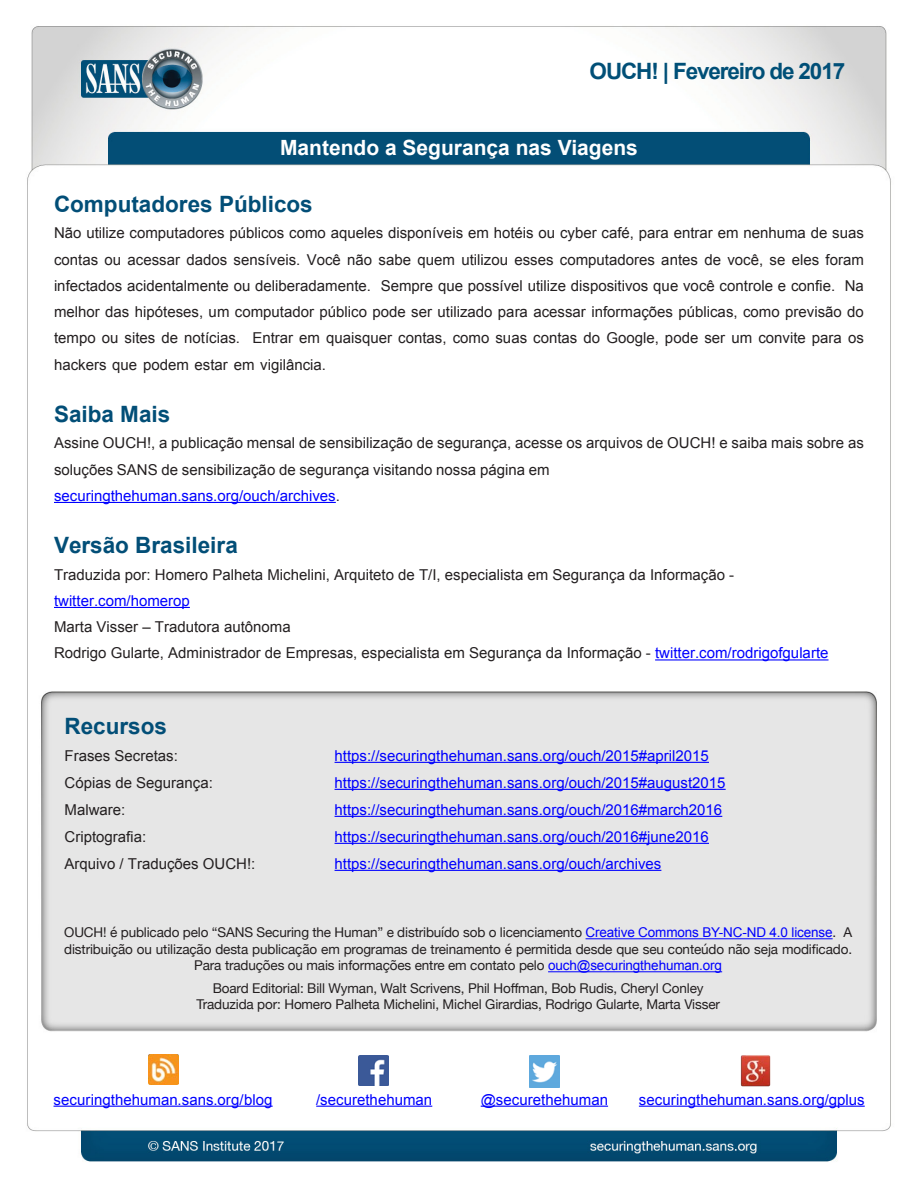
<style>
.page{position:relative;width:918px;height:1188px;background:#fff}
.page>*{position:absolute;margin:0;border:0;box-sizing:border-box;transform-origin:0 0}
.MainText{font:700 22.5px "Arial";color:#024e77}
.t1{font:700 22.5px "Arial";letter-spacing:-.05em;color:#004f77}
.t2{font:700 21px "Arial";color:#fff}
.MainText-2{font:15px/26.2px "Arial";color:#231f20}
.MainText-3{font:15px "Arial";color:#00f}
.t3{font:13.5px/16.5px "Helvetica Neue";letter-spacing:-.01em;color:#231f20;text-align:center}
.s1{color:#231f20}
.s2{color:#00f}
.s3{font-family:"Arial";color:#00f}
</style>
<div class="page">
<img style="left:27px;top:26px;width:864px;height:1136px">
<hr style="left:54px;top:502px;width:282px;height:1px;background:#00f">
<hr style="left:54px;top:607px;width:136px;height:1px;background:#00f">
<hr style="left:655px;top:659px;width:174px;height:2px;background:#00f">
<hr style="left:586px;top:938px;width:247px;height:1px;background:#00f">
<hr style="left:548px;top:971px;width:174px;height:1px;background:#00f">
<hr style="left:335px;top:762px;width:374px;height:1px;background:#00f">
<hr style="left:335px;top:789px;width:391px;height:1px;background:#00f">
<hr style="left:335px;top:816px;width:387px;height:1px;background:#00f">
<hr style="left:335px;top:843px;width:374px;height:1px;background:#00f">
<hr style="left:335px;top:870px;width:326px;height:1px;background:#00f">
<img style="left:148px;top:1054px;width:30px;height:30px">
<hr style="left:54px;top:1106px;width:219px;height:1px;background:#00f">
<img style="left:359px;top:1055px;width:30px;height:30px">
<hr style="left:316px;top:1106px;width:116px;height:1px;background:#00f">
<img style="left:530px;top:1055px;width:30px;height:32px">
<hr style="left:481px;top:1106px;width:127px;height:1px;background:#00f">
<img style="left:741px;top:1054px;width:30px;height:32px">
<hr style="left:639px;top:1106px;width:226px;height:1px;background:#00f">
<h1 class="t1" style="left:590px;top:56px;width:257px">OUCH! | Fevereiro de 2017</h1>
<h2 class="t2" style="left:280px;top:134px;width:359px">Mantendo a Segurança nas Viagens</h2>
<p class="MainText" style="left:54px;top:189px;width:260px">Computadores Públicos</p>
<p class="MainText-2" style="left:54px;top:220px;width:811px;text-align:right">Não utilize computadores públicos como aqueles disponíveis em hotéis ou cyber café, para entrar em nenhuma de suas contas ou acessar dados sensíveis. Você não sabe quem utilizou esses computadores antes de você, se eles foram<br>Na</p>
<p class="MainText-2" style="left:54px;top:273px;width:319px">infectados acidentalmente ou deliberadamente.</p>
<p class="MainText-2" style="left:54px;top:299px;width:811px">melhor das hipóteses, um computador público pode ser utilizado para acessar informações públicas, como previsão do</p>
<p class="MainText-2" style="left:252px;top:325px;width:613px">Entrar em quaisquer contas, como suas contas do Google, pode ser um convite para os</p>
<p class="MainText-2" style="left:381px;top:273px;width:456px">Sempre que possível utilize dispositivos que você controle e confie.</p>
<p class="MainText-2" style="left:54px;top:325px;width:274px">tempo ou sites de notícias.<br>hackers que podem estar em vigilância.</p>
<p class="MainText" style="left:54px;top:399px;width:118px">Saiba Mais</p>
<p class="MainText-2" style="left:54px;top:430px;width:811px">Assine OUCH a,! publicação mensal de sensibilização de segurança, acesse os arquivos de OUCH e! saiba mais sobre as soluções SANS de sensibilização de segurança visitando nossa página em</p>
<p class="MainText-3" style="left:54px;top:486px;width:288px">securingthehuman.sans.org/ouch/archives<span class="s1">.</span></p>
<p class="MainText" style="left:54px;top:530px;width:185px">Versão Brasileira</p>
<p class="MainText-2" style="left:54px;top:561px;width:682px">Traduzida por: Homero Palheta Michelini, Arquiteto de T ,I/ especialista em Segurança da Informação -</p>
<p class="MainText-3" style="left:54px;top:591px;width:137px">twitter.com/homerop</p>
<p class="MainText-2" style="left:54px;top:614px;width:238px">Marta Visser – Tradutora autônoma</p>
<p class="MainText-2" style="left:54px;top:640px;width:776px">Rodrigo Gularte, Administrador de Empresas, especialista em Segurança da Informação - <span class="s2">twitter.com/rodrigofgularte</span></p>
<p class="MainText" style="left:65px;top:711px;width:104px">Recursos</p>
<p class="MainText-2" style="left:65px;top:743px;width:115px">Frases Secretas:</p>
<p class="MainText-3" style="left:335px;top:746px;width:376px">https://securingthehuman.sans.org/ouch/2015#april2015</p>
<p class="MainText-2" style="left:65px;top:770px;width:150px">Cópias de Segurança:</p>
<p class="MainText-3" style="left:335px;top:773px;width:393px">https://securingthehuman.sans.org/ouch/2015#august2015</p>
<p class="MainText-2" style="left:65px;top:797px;width:62px">Malware:</p>
<p class="MainText-3" style="left:335px;top:800px;width:389px">https://securingthehuman.sans.org/ouch/2016#march2016</p>
<p class="MainText-2" style="left:65px;top:824px;width:83px">Criptografia:</p>
<p class="MainText-3" style="left:335px;top:827px;width:376px">https://securingthehuman.sans.org/ouch/2016#june2016</p>
<p class="MainText-2" style="left:65px;top:851px;width:192px">Arquivo / Traduções OUCH :!</p>
<p class="MainText-3" style="left:335px;top:854px;width:328px">https://securingthehuman.sans.org/ouch/archives</p>
<p class="t3" style="left:64px;top:925px;width:789px">OUCH é! publicado pelo “SANS Securing the Human” e distribuído sob o licenciamento <span class="s3">Creative Commons BY-NC-ND 4.0 license</span> A. distribuição ou utilização desta publicação em programas de treinamento é permitida desde que seu conteúdo não seja modificado.<br>Para traduções ou mais informações entre em contato pelo <span class="s3">ouch@securingthehuman.org</span></p>
<p class="t3" style="left:213px;top:981px;width:492px">Board Editorial: Bill Wyman, Walt Scrivens, Phil Hoffman, Bob Rudis, Cheryl Conley</p>
<p class="t3" style="left:196px;top:997px;width:525px">Traduzida por: Homero Palheta Michelini, Michel Girardias, Rodrigo Gularte, Marta Visser</p>
<p class="MainText-3" style="left:54px;top:1090px;width:221px">securingthehuman.sans.org/blog</p>
<p class="MainText-3" style="left:316px;top:1090px;width:118px">/securethehuman</p>
<p class="MainText-3" style="left:481px;top:1090px;width:129px">@securethehuman</p>
<p class="MainText-3" style="left:639px;top:1090px;width:227px">securingthehuman.sans.org/gplus</p>
</div>
